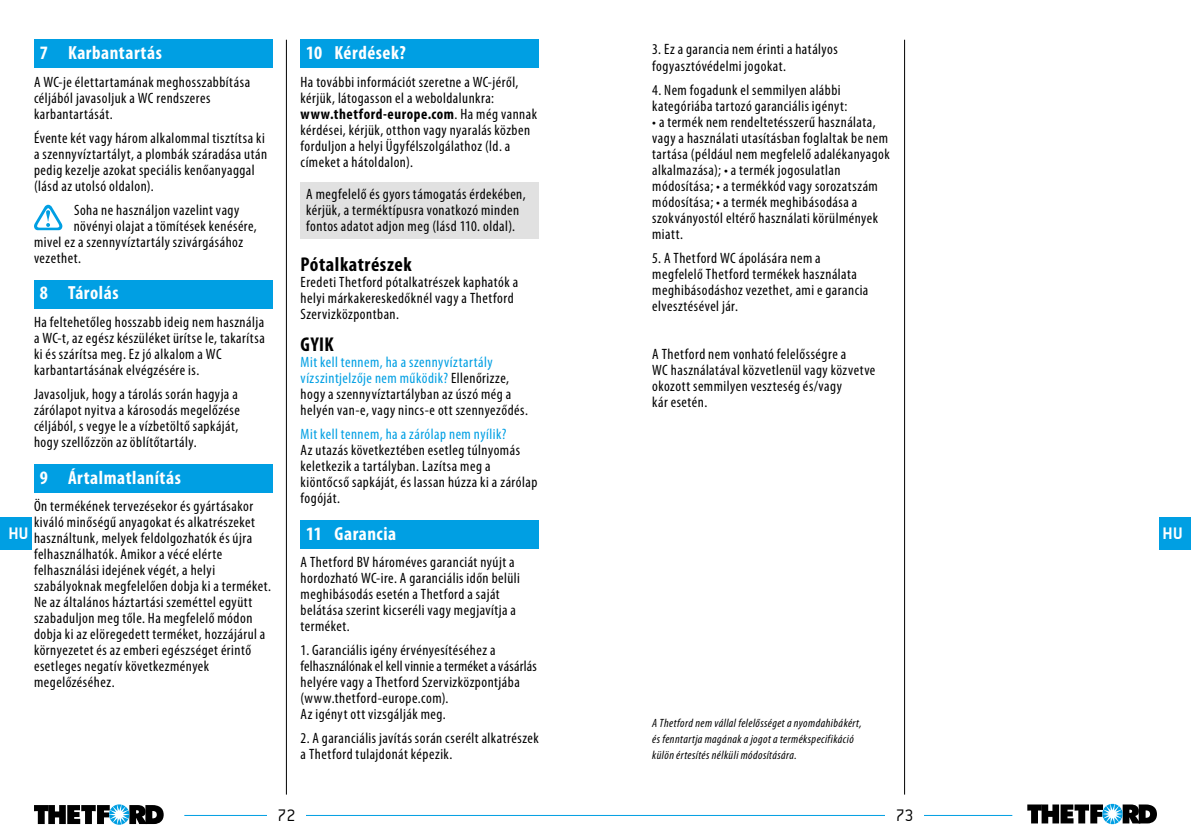
<style>
.page{position:relative;width:1191px;height:840px;background:#fff}
.page>*{position:absolute;margin:0;border:0;box-sizing:border-box;transform-origin:0 0}
.t1{font:700 condensed 20px "Myriad Pro";letter-spacing:.03em;color:#000}
.t2{font:700 condensed 19px "Myriad Pro";letter-spacing:.03em;color:#fff}
.t3{font:300 18px "Conduit IT Clight";color:#000}
.t4{font:700 18px "Conduit IT Cbold";color:#fff}
.t5{font:condensed 15px/16px "Myriad Pro";letter-spacing:.035em;color:#000}
.t6{font:condensed 15px "Myriad Pro";letter-spacing:.035em;color:#009fe3}
.t7{font:italic condensed 12px/16px "Myriad Pro";letter-spacing:.035em;color:#000}
.s1{font-weight:700}
.s2{color:#009fe3}
</style>
<div class="page">
<hr style="left:286px;top:40px;width:1px;height:754px;background:#000">
<hr style="left:904px;top:40px;width:1px;height:754px;background:#000">
<svg style="left:34px;top:804px;width:130px;height:20px"></svg>
<svg style="left:1027px;top:803px;width:130px;height:20px"></svg>
<hr style="left:184px;top:814px;width:828px;height:1px;background:#009fe3">
<div style="left:885px;top:798px;width:39px;height:32px;background:#fff"></div>
<div style="left:267px;top:798px;width:39px;height:32px;background:#fff"></div>
<div style="left:300px;top:182px;width:239px;height:56px;background:#e1e1e1"></div>
<div style="left:34px;top:40px;width:238px;height:28px;background:#009fe3"></div>
<svg style="left:34px;top:205px;width:28px;height:25px"></svg>
<div style="left:34px;top:280px;width:238px;height:28px;background:#009fe3"></div>
<div style="left:34px;top:464px;width:238px;height:28px;background:#009fe3"></div>
<div style="left:300px;top:40px;width:239px;height:28px;background:#009fe3"></div>
<div style="left:300px;top:520px;width:239px;height:28px;background:#009fe3"></div>
<div style="left:1159px;top:516px;width:32px;height:33px;background:#009fe3"></div>
<div style="left:0;top:516px;width:31px;height:33px;background:#009fe3"></div>
<p class="t5" style="left:652px;top:41px;width:187px">3. Ez a garancia nem érinti a hatályos fogyasztóvédelmi jogokat.</p>
<p class="t5" style="left:652px;top:81px;width:197px">4. Nem fogadunk el semmilyen alábbi kategóriába tartozó garanciális igényt:</p>
<p class="t5" style="left:652px;top:113px;width:239px">• a termék nem rendeltetésszerű használata, vagy a használati utasításban foglaltak be nem tartása (például nem megfelelő adalékanyagok alkalmazása); • a termék jogosulatlan módosítása; • a termékkód vagy sorozatszám módosítása; • a termék meghibásodása a szokványostól eltérő használati körülmények miatt.</p>
<p class="t5" style="left:652px;top:249px;width:218px">5. A Thetford WC ápolására nem a megfelelő Thetford termékek használata meghibásodáshoz vezethet, ami e garancia elvesztésével jár.</p>
<p class="t5" style="left:652px;top:345px;width:225px">A Thetford nem vonható felelősségre a<br>WC használatával közvetlenül vagy közvetve okozott semmilyen veszteség és/vagy<br>kár esetén.</p>
<p class="t2" style="left:306px;top:41px;width:101px">10 Kérdések?</p>
<p class="t5" style="left:300px;top:73px;width:238px">Ha további információt szeretne a WC-jéről, kérjük, látogasson el a weboldalunkra: <span class="s1">www.thetford-europe.com</span>. Ha még vannak kérdései, kérjük, otthon vagy nyaralás közben forduljon a helyi Ügyfélszolgálathoz (ld. a címeket a hátoldalon).</p>
<p class="t5" style="left:306px;top:185px;width:221px">A megfelelő és gyors támogatás érdekében, kérjük, a terméktípusra vonatkozó minden fontos adatot adjon meg (lásd 110. oldal).</p>
<h1 class="t1" style="left:300px;top:251px;width:113px">Pótalkatrészek</h1>
<p class="t5" style="left:300px;top:273px;width:219px">Eredeti Thetford pótalkatrészek kaphatók a helyi márkakereskedőknél vagy a Thetford<br>Szervizközpontban.</p>
<h1 class="t1" style="left:300px;top:331px;width:35px">GYIK</h1>
<p class="t5" style="left:300px;top:353px;width:229px"><span class="s2">Mit kell tennem, ha a szennyvíztartály vízszintjelzője nem működik?</span> Ellenőrizze, hogy a szennyvíztartályban az úszó még a helyén van-e, vagy nincs-e ott szennyeződés.</p>
<p class="t6" style="left:300px;top:424px;width:207px">Mit kell tennem, ha a zárólap nem nyílik?</p>
<p class="t5" style="left:300px;top:441px;width:238px">Az utazás következtében esetleg túlnyomás keletkezik a tartályban. Lazítsa meg a kiöntőcső sapkáját, és lassan húzza ki a zárólap fogóját.</p>
<p class="t2" style="left:306px;top:521px;width:91px">11 Garancia</p>
<p class="t5" style="left:300px;top:553px;width:221px">A Thetford BV hároméves garanciát nyújt a hordozható WC-ire. A garanciális időn belüli meghibásodás esetén a Thetford a saját belátása szerint kicseréli vagy megjavítja a terméket.</p>
<p class="t5" style="left:300px;top:641px;width:238px">1. Garanciális igény érvényesítéséhez a felhasználónak el kell vinnie a terméket a vásárlás helyére vagy a Thetford Szervizközpontjába (www.thetford-europe.com).<br>Az igényt ott vizsgálják meg.</p>
<p class="t5" style="left:300px;top:729px;width:240px">2. A garanciális javítás során cserélt alkatrészek a Thetford tulajdonát képezik.</p>
<p class="t2" style="left:40px;top:41px;width:124px">7 Karbantartás</p>
<p class="t5" style="left:34px;top:73px;width:218px">A WC-je élettartamának meghosszabbítása céljából javasoljuk a WC rendszeres karbantartását.</p>
<p class="t5" style="left:34px;top:129px;width:235px">Évente két vagy három alkalommal tisztítsa ki a szennyvíztartályt, a plombák száradása után pedig kezelje azokat speciális kenőanyaggal (lásd az utolsó oldalon).</p>
<p class="t5" style="left:74px;top:201px;width:167px">Soha ne használjon vazelint vagy</p>
<p class="t5" style="left:74px;top:217px;width:185px">növényi olajat a tömítések kenésére,</p>
<p class="t5" style="left:34px;top:233px;width:211px">mivel ez a szennyvíztartály szivárgásához</p>
<p class="t5" style="left:34px;top:249px;width:48px">vezethet.</p>
<p class="t2" style="left:40px;top:281px;width:80px">8 Tárolás</p>
<p class="t5" style="left:34px;top:313px;width:232px">Ha feltehetőleg hosszabb ideig nem használja a WC-t, az egész készüléket ürítse le, takarítsa ki és szárítsa meg. Ez jó alkalom a WC karbantartásának elvégzésére is.</p>
<p class="t5" style="left:34px;top:385px;width:207px">Javasoljuk, hogy a tárolás során hagyja a zárólapot nyitva a károsodás megelőzése céljából, s vegye le a vízbetöltő sapkáját, hogy szellőzzön az öblítőtartály.</p>
<p class="t2" style="left:40px;top:465px;width:143px">9 Ártalmatlanítás</p>
<p class="t5" style="left:34px;top:497px;width:239px">Ön termékének tervezésekor és gyártásakor kiváló minőségű anyagokat és alkatrészeket használtunk, melyek feldolgozhatók és újra felhasználhatók. Amikor a vécé elérte felhasználási idejének végét, a helyi szabályoknak megfelelően dobja ki a terméket.<br>Ne az általános háztartási szeméttel együtt szabaduljon meg tőle. Ha megfelelő módon dobja ki az elöregedett terméket, hozzájárul a környezetet és az emberi egészséget érintő esetleges negatív következmények megelőzéséhez.</p>
<p class="t4" style="left:8px;top:522px;width:21px">HU</p>
<p class="t4" style="left:1162px;top:522px;width:21px">HU</p>
<p class="t7" style="left:652px;top:714px;width:211px">A Thetford nem vállal felelősséget a nyomdahibákért, és fenntartja magának a jogot a termékspecifikáció külön értesítés nélküli módosítására.</p>
<p class="t3" style="left:277px;top:804px;width:20px">72</p>
<p class="t3" style="left:895px;top:804px;width:20px">73</p>
</div>
